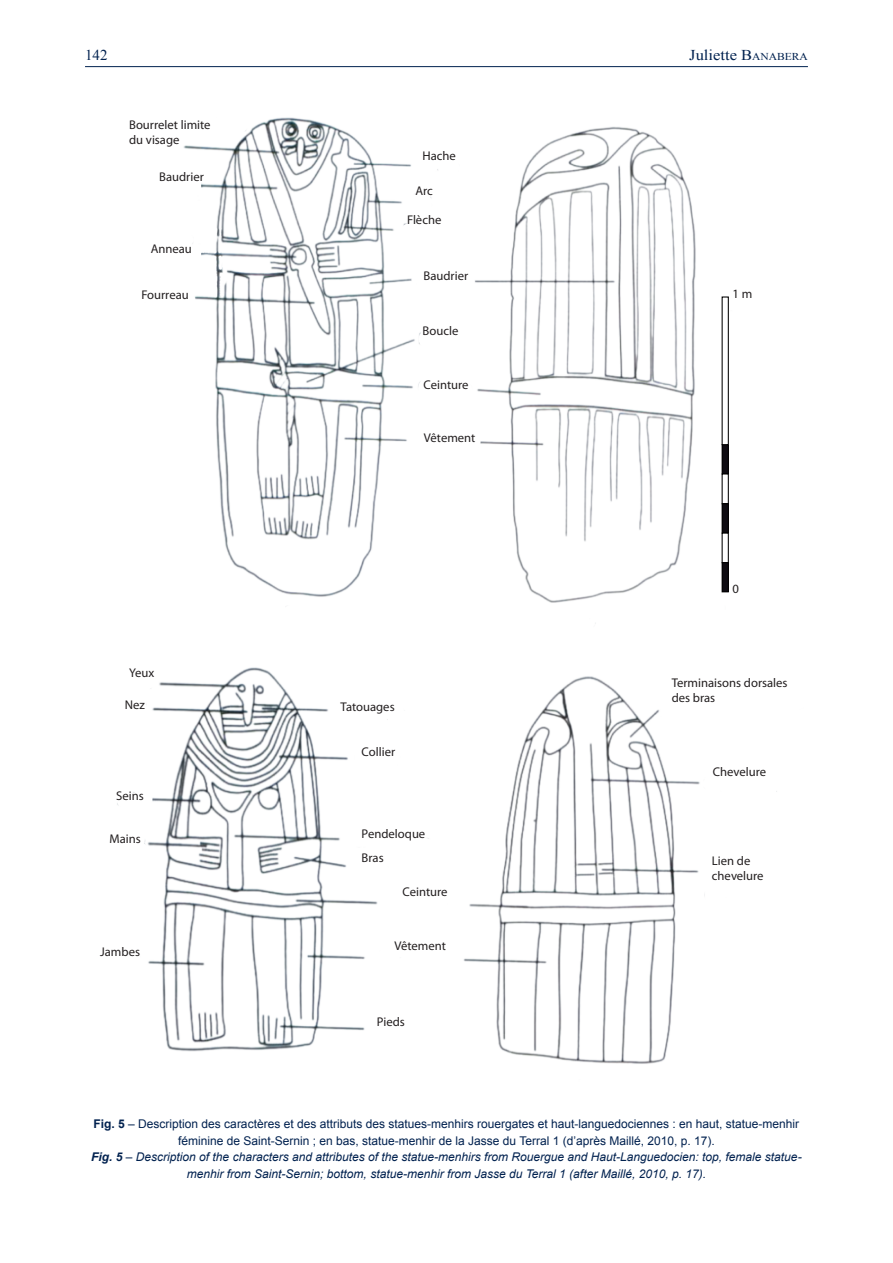
<style>
.page{position:relative;width:893px;height:1263px;background:#fff}
.page>*{position:absolute;margin:0;border:0;box-sizing:border-box;transform-origin:0 0}
.t1{font:15px "Times New Roman";color:#00214f;scale:1.1 1}
.t2{font:15px "Times New Roman";color:#00214f}
.t3{font:12.6px/15.1px "Myriad Pro";color:#231f20}
.t4{font:12px/16.5px "Arial";color:#00214f;text-align:center}
.s1{font-style:inherit}
.s2{font-size:10.5px}
.s3{font-weight:700}
.s4{font-weight:700;font-style:italic}
.s5{font-style:italic}
</style>
<div class="page">
<hr style="left:85px;top:66px;width:723px;height:1px;background:#00214f">
<img style="left:117px;top:117px;width:660px;height:947px">
<div style="left:722px;top:445px;width:6px;height:29px;background:#0f0c12"></div>
<div style="left:722px;top:444px;width:7px;height:30px;border:1px solid #000"></div>
<div style="left:722px;top:474px;width:6px;height:30px;background:#fff"></div>
<div style="left:722px;top:473px;width:7px;height:31px;border:1px solid #000"></div>
<div style="left:722px;top:504px;width:6px;height:29px;background:#0f0c12"></div>
<div style="left:722px;top:503px;width:7px;height:31px;border:1px solid #000"></div>
<div style="left:722px;top:533px;width:6px;height:30px;background:#fff"></div>
<div style="left:722px;top:533px;width:7px;height:30px;border:1px solid #000"></div>
<div style="left:722px;top:297px;width:6px;height:148px;background:#fff"></div>
<div style="left:722px;top:296px;width:7px;height:149px;border:1px solid #000"></div>
<div style="left:722px;top:563px;width:6px;height:29px;background:#0f0c12"></div>
<div style="left:722px;top:562px;width:7px;height:30px;border:1px solid #000"></div>
<p class="t2" style="left:85px;top:45px;width:24px">142</p>
<p class="t1" style="left:689px;top:45px;width:109px">Juliette <span class="s1">B</span><span class="s2">ANABERA</span></p>
<p class="t3" style="left:129px;top:117px;width:83px">Bourrelet limite du visage</p>
<p class="t3" style="left:159px;top:169px;width:46px">Baudrier</p>
<p class="t3" style="left:151px;top:241px;width:43px">Anneau</p>
<p class="t3" style="left:141px;top:287px;width:49px">Fourreau</p>
<p class="t3" style="left:423px;top:148px;width:35px">Hache</p>
<p class="t3" style="left:415px;top:183px;width:19px">Arc</p>
<p class="t3" style="left:407px;top:212px;width:36px">Flèche</p>
<p class="t3" style="left:423px;top:268px;width:46px">Baudrier</p>
<p class="t3" style="left:423px;top:323px;width:37px">Boucle</p>
<p class="t3" style="left:423px;top:377px;width:47px">Ceinture</p>
<p class="t3" style="left:424px;top:430px;width:53px">Vêtement</p>
<p class="t3" style="left:129px;top:665px;width:27px">Yeux</p>
<p class="t3" style="left:125px;top:697px;width:22px">Nez</p>
<p class="t3" style="left:341px;top:699px;width:56px">Tatouages</p>
<p class="t3" style="left:362px;top:744px;width:35px">Collier</p>
<p class="t3" style="left:116px;top:788px;width:29px">Seins</p>
<p class="t3" style="left:110px;top:831px;width:33px">Mains</p>
<p class="t3" style="left:100px;top:944px;width:41px">Jambes</p>
<p class="t3" style="left:362px;top:821px;width:65px;line-height:24.3px">Pendeloque<br>Bras</p>
<p class="t3" style="left:403px;top:884px;width:47px">Ceinture</p>
<p class="t3" style="left:394px;top:938px;width:53px">Vêtement</p>
<p class="t3" style="left:377px;top:1013px;width:29px">Pieds</p>
<p class="t3" style="left:733px;top:286px;width:21px">1 m</p>
<p class="t3" style="left:733px;top:581px;width:8px">0</p>
<p class="t3" style="left:672px;top:675px;width:117px">Terminaisons dorsales des bras</p>
<p class="t3" style="left:713px;top:764px;width:55px">Chevelure</p>
<p class="t3" style="left:712px;top:853px;width:53px">Lien de chevelure</p>
<p class="t4" style="left:91px;top:1116px;width:712px"><span class="s3">Fig. 5</span> – Description des caractères et des attributs des statues-menhirs rouergates et haut-languedociennes : en haut, statue-menhir féminine de Saint-Sernin ; en bas, statue-menhir de la Jasse du Terral 1 (d’après Maillé, 2010, p. 17).<br><span class="s4">Fig. 5</span> <span class="s5">– Description of the characters and attributes of the statue-menhirs from Rouergue and Haut-Languedocien: top, female statue&shy;menhir from Saint-Sernin; bottom, statue-menhir from Jasse du Terral 1 (after Maillé, 2010, p. 17).</span></p>
</div>
